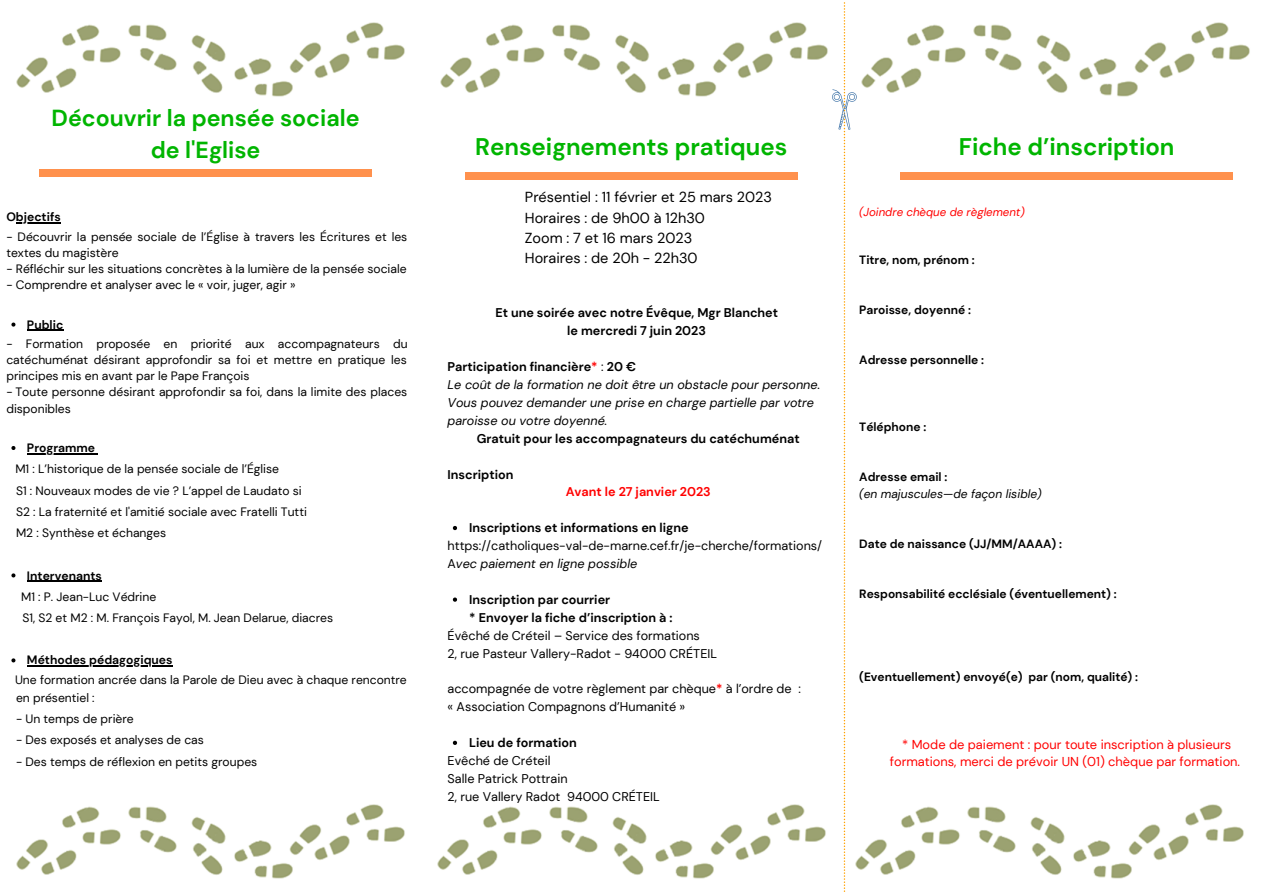
<style>
.page{position:relative;width:1263px;height:894px;background:#fff}
.page>*{position:absolute;margin:0;border:0;box-sizing:border-box;transform-origin:0 0}
.t1{font:700 24px "DM Sans";color:#00b500}
.t2{font:700 23.1px/31.5px "DM Sans";color:#00b500;text-align:center}
.t3{font:14.55px/20.2px "DM Sans";color:#000}
.t4{font:12.9px/17.1px "DM Sans";color:#f00;text-align:center}
.t5{font:12.6px/17.9px "DM Sans";color:#000}
.t6{font:700 12.6px/17.9px "DM Sans";color:#000;text-align:center}
.t7{font:italic 12.6px/17.9px "DM Sans";color:#000}
.t8{font:700 12.6px "DM Sans";color:#f00}
.t9{font:12.15px/16.2px "DM Sans";color:#000}
.t10{font:700 12.15px "DM Sans";color:#000}
.t11{font:700 12px "DM Sans";color:#000}
.t12{font:italic 12px "DM Sans";color:#000}
.t13{font:italic 11.55px "DM Sans";color:#f00}
.s1{font-weight:700;font-style:normal}
.s2{font-weight:700;font-style:normal;color:#f00}
.s3{font-style:normal}
.s4{font-style:italic}
.s5{font-weight:700;color:#f00}
</style>
<div class="page">
<svg style="left:11px;top:322px;width:4px;height:4px"></svg>
<hr style="left:27px;top:329px;width:36px;height:1px;background:#000">
<svg style="left:11px;top:446px;width:4px;height:4px"></svg>
<hr style="left:27px;top:453px;width:68px;height:1px;background:#000">
<svg style="left:11px;top:573px;width:4px;height:4px"></svg>
<hr style="left:27px;top:580px;width:75px;height:1px;background:#000">
<svg style="left:11px;top:658px;width:4px;height:4px"></svg>
<hr style="left:27px;top:665px;width:146px;height:1px;background:#000">
<hr style="left:16px;top:222px;width:45px;height:1px;background:#000">
<svg style="left:453px;top:526px;width:4px;height:4px"></svg>
<svg style="left:453px;top:597px;width:4px;height:4px"></svg>
<svg style="left:453px;top:740px;width:4px;height:4px"></svg>
<div style="left:39px;top:169px;width:333px;height:8px;background:#ff914d"></div>
<div style="left:465px;top:172px;width:333px;height:8px;background:#ff914d"></div>
<div style="left:900px;top:172px;width:333px;height:8px;background:#ff914d"></div>
<svg style="left:832px;top:2px;width:25px;height:890px"></svg>
<img style="left:16px;top:22px;width:389px;height:75px">
<img style="left:861px;top:22px;width:389px;height:75px">
<img style="left:440px;top:22px;width:388px;height:75px">
<img style="left:852px;top:803px;width:392px;height:78px">
<img style="left:437px;top:804px;width:389px;height:75px">
<img style="left:16px;top:804px;width:389px;height:75px">
<h2 class="t2" style="left:52px;top:102px;width:309px">Découvrir la pensée sociale de l'Eglise</h2>
<p class="t10" style="left:6px;top:209px;width:56px">Objectifs</p>
<p class="t9" style="left:6px;top:228px;width:402px">- Découvrir la pensée sociale de l’Église à travers les Écritures et les textes du magistère</p>
<p class="t9" style="left:6px;top:261px;width:402px">- Réfléchir sur les situations concrètes à la lumière de la pensée sociale</p>
<p class="t9" style="left:6px;top:277px;width:291px">- Comprendre et analyser avec le « voir, juger, agir »</p>
<p class="t10" style="left:27px;top:316px;width:38px">Public</p>
<p class="t9" style="left:6px;top:335px;width:403px;text-align:justify">- Formation proposée en priorité aux accompagnateurs du catéchuménat désirant approfondir sa foi et mettre en pratique les principes mis en avant par le Pape François</p>
<p class="t9" style="left:6px;top:384px;width:402px">- Toute personne désirant approfondir sa foi, dans la limite des places disponibles</p>
<p class="t10" style="left:27px;top:440px;width:70px">Programme</p>
<p class="t9" style="left:15px;top:458px;width:293px;line-height:21.3px">M1 : L’historique de la pensée sociale de l’Église<br>S1 : Nouveaux modes de vie ? L’appel de Laudato si S2 : La fraternité et l'amitié sociale avec Fratelli Tutti M2 : Synthèse et échanges</p>
<p class="t10" style="left:27px;top:567px;width:76px">Intervenants</p>
<p class="t9" style="left:21px;top:585px;width:314px;line-height:21.3px">M1 : P. Jean-Luc Védrine<br>S1, S2 et M2 : M. François Fayol, M. Jean Delarue, diacres</p>
<p class="t10" style="left:27px;top:652px;width:147px">Méthodes pédagogiques</p>
<p class="t9" style="left:15px;top:670px;width:393px;line-height:18.1px">Une formation ancrée dans la Parole de Dieu avec à chaque rencontre en présentiel :</p>
<p class="t9" style="left:16px;top:710px;width:119px">- Un temps de prière</p>
<p class="t9" style="left:16px;top:732px;width:189px">- Des exposés et analyses de cas</p>
<p class="t9" style="left:16px;top:753px;width:243px">- Des temps de réflexion en petits groupes</p>
<h1 class="t1" style="left:475px;top:131px;width:314px">Renseignements pratiques</h1>
<h1 class="t1" style="left:959px;top:131px;width:217px">Fiche d’inscription</h1>
<p class="t3" style="left:525px;top:187px;width:249px">Présentiel : 11 février et 25 mars 2023<br>Horaires : de 9h00 à 12h30<br>Zoom : 7 et 16 mars 2023<br>Horaires : de 20h - 22h30</p>
<p class="t6" style="left:495px;top:304px;width:284px">Et une soirée avec notre Évêque, Mgr Blanchet le mercredi 7 juin 2023</p>
<p class="t7" style="left:448px;top:358px;width:374px"><span class="s1">Participation financière</span><span class="s2">*</span> <span class="s3">:</span> <span class="s1">20 €<br></span>Le coût de la formation ne doit être un obstacle pour personne.<br>Vous pouvez demander une prise en charge partielle par votre paroisse ou votre doyenné.</p>
<p class="t6" style="left:477px;top:429px;width:324px">Gratuit pour les accompagnateurs du catéchuménat</p>
<p class="t6" style="left:448px;top:465px;width:67px">Inscription</p>
<p class="t8" style="left:566px;top:484px;width:147px">Avant le 27 janvier 2023</p>
<p class="t6" style="left:469px;top:519px;width:221px">Inscriptions et informations en ligne</p>
<p class="t5" style="left:448px;top:536px;width:376px">https://catholiques-val-de-marne.cef.fr/je-cherche/formations/<br>A<span class="s4">vec paiement en ligne possible</span></p>
<p class="t6" style="left:469px;top:590px;width:143px">Inscription par courrier</p>
<p class="t6" style="left:469px;top:608px;width:205px">* Envoyer la fiche d’inscription à :</p>
<p class="t5" style="left:448px;top:626px;width:271px">Évêché de Créteil – Service des formations<br>2, rue Pasteur Vallery-Radot - 94000 CRÉTEIL</p>
<p class="t5" style="left:448px;top:680px;width:355px">accompagnée de votre règlement par chèque<span class="s5">*</span> à l’ordre de : « Association Compagnons d’Humanité »</p>
<p class="t6" style="left:469px;top:733px;width:109px">Lieu de formation</p>
<p class="t5" style="left:448px;top:751px;width:214px">Evêché de Créteil<br>Salle Patrick Pottrain<br>2, rue Vallery Radot 94000 CRÉTEIL</p>
<p class="t13" style="left:859px;top:204px;width:167px">(Joindre chèque de règlement)</p>
<p class="t11" style="left:859px;top:251px;width:117px">Titre, nom, prénom :</p>
<p class="t11" style="left:859px;top:302px;width:113px">Paroisse, doyenné :</p>
<p class="t11" style="left:859px;top:352px;width:126px">Adresse personnelle :</p>
<p class="t11" style="left:859px;top:418px;width:69px">Téléphone :</p>
<p class="t11" style="left:859px;top:469px;width:90px">Adresse email :</p>
<p class="t12" style="left:859px;top:485px;width:184px">(en majuscules—de façon lisible)</p>
<p class="t11" style="left:859px;top:535px;width:204px">Date de naissance (JJ/MM/AAAA) :</p>
<p class="t11" style="left:859px;top:585px;width:259px">Responsabilité ecclésiale (éventuellement) :</p>
<p class="t11" style="left:859px;top:669px;width:280px">(Eventuellement) envoyé(e) par (nom, qualité) :</p>
<p class="t4" style="left:890px;top:736px;width:352px">* Mode de paiement : pour toute inscription à plusieurs formations, merci de prévoir UN (01) chèque par formation.</p>
</div>
